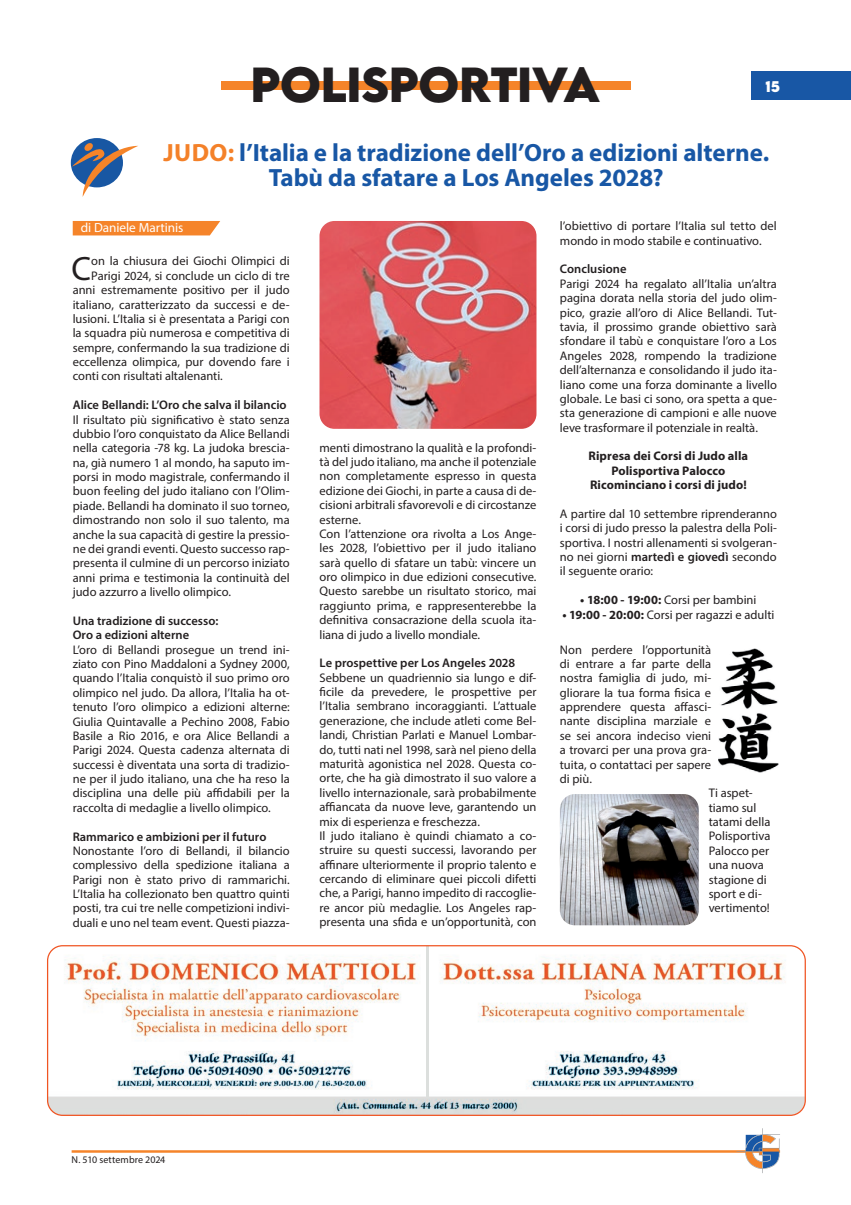
<style>
.page{position:relative;width:851px;height:1205px;background:#fff}
.page>*{position:absolute;margin:0;border:0;box-sizing:border-box;transform-origin:0 0}
.t1{font:700 43.75px "LEMONMILK";letter-spacing:-.01em;color:#231f20}
.t2{font:33.88px "Myriad Pro";color:#231f20}
.t3{font:700 25px/25px "Myriad Pro";letter-spacing:-.005em;color:#1857a5;text-align:center}
.t4{font:700 13.75px "LEMONMILK";color:#fff}
.t5{font:13.25px "Myriad Pro";letter-spacing:-.005em;color:#fff}
.t6{font:12.5px/14.4px "Myriad Pro";color:#231f20;text-align:justify}
.t7{font:600 12.5px/14.4px "Myriad Pro";color:#231f20}
.t8{font:700 12.5px/14.4px "Myriad Pro";letter-spacing:.005em;color:#231f20;text-align:center}
.t9{font:10px "Myriad Pro";letter-spacing:.005em;color:#231f20}
.s1{color:#f48129}
.s2{font-weight:600}
.s3{font-weight:700}
</style>
<div class="page">
<div style="left:221px;top:81px;width:409px;height:8px;background:#f58429"></div>
<div style="left:751px;top:71px;width:99px;height:28px;background:#1857a5"></div>
<hr style="left:72px;top:1150px;width:708px;height:2px;background:#f5842a">
<svg style="left:736px;top:1128px;width:44px;height:45px"></svg>
<div style="left:73px;top:221px;width:147px;height:14px;background:#f5842a"></div>
<img style="left:47px;top:945px;width:757px;height:170px">
<hr style="left:426px;top:946px;width:3px;height:151px;background:#dcdfdd">
<div style="left:47px;top:945px;width:758px;height:171px;border:1px solid #f05422;border-radius:15px"></div>
<svg style="left:72px;top:140px;width:66px;height:57px"></svg>
<img style="left:319px;top:221px;width:217px;height:208px">
<img style="left:718px;top:648px;width:60px;height:125px">
<img style="left:559px;top:794px;width:139px;height:131px">
<h1 class="t1" style="left:250px;top:54px;width:351px">POLISPORTIVA</h1>
<p class="t4" style="left:765px;top:77px;width:16px">15</p>
<h3 class="t3" style="left:163px;top:140px;width:607px"><span class="s1">JUDO:</span> l’Italia e la tradizione dell’Oro a edizioni alterne.<br>Tabù da sfatare a Los Angeles 2028?</h3>
<p class="t5" style="left:81px;top:220px;width:104px">di Daniele Martinis</p>
<h2 class="t2" style="left:71px;top:248px;width:21px">C</h2>
<p class="t6" style="left:91px;top:254px;width:200px">on la chiusura dei Giochi Olimpici di</p>
<p class="t6" style="left:91px;top:268px;width:200px">Parigi 2024, si conclude un ciclo di tre</p>
<p class="t6" style="left:73px;top:283px;width:218px">anni estremamente positivo per il judo</p>
<p class="t6" style="left:73px;top:297px;width:218px">italiano, caratterizzato da successi e de-</p>
<p class="t6" style="left:73px;top:311px;width:218px">lusioni. L’Italia si è presentata a Parigi con</p>
<p class="t6" style="left:73px;top:326px;width:218px">la squadra più numerosa e competitiva di</p>
<p class="t6" style="left:73px;top:340px;width:218px">sempre, confermando la sua tradizione di</p>
<p class="t6" style="left:73px;top:354px;width:218px">eccellenza olimpica, pur dovendo fare i</p>
<p class="t6" style="left:73px;top:369px;width:152px">conti con risultati altalenanti.</p>
<p class="t7" style="left:73px;top:397px;width:215px">Alice Bellandi: L’Oro che salva il bilancio</p>
<p class="t6" style="left:73px;top:412px;width:218px">Il risultato più significativo è stato senza dubbio l’oro conquistato da Alice Bellandi nella categoria -78 kg. La judoka brescia&shy;na, già numero 1 al mondo, ha saputo im&shy;porsi in modo magistrale, confermando il buon feeling del judo italiano con l’Olim&shy;piade. Bellandi ha dominato il suo torneo, dimostrando non solo il suo talento, ma anche la sua capacità di gestire la pressio&shy;ne dei grandi eventi. Questo successo rap&shy;presenta il culmine di un percorso iniziato anni prima e testimonia la continuità del judo azzurro a livello olimpico.</p>
<p class="t7" style="left:73px;top:613px;width:147px">Una tradizione di successo:<br>Oro a edizioni alterne</p>
<p class="t6" style="left:73px;top:642px;width:218px">L’oro di Bellandi prosegue un trend ini&shy;ziato con Pino Maddaloni a Sydney 2000, quando l’Italia conquistò il suo primo oro olimpico nel judo. Da allora, l’Italia ha ot&shy;tenuto l’oro olimpico a edizioni alterne:<br>Giulia Quintavalle a Pechino 2008, Fabio Basile a Rio 2016, e ora Alice Bellandi a Parigi 2024. Questa cadenza alternata di successi è diventata una sorta di tradizio&shy;ne per il judo italiano, una che ha reso la disciplina una delle più affidabili per la raccolta di medaglie a livello olimpico.</p>
<p class="t7" style="left:73px;top:829px;width:195px">Rammarico e ambizioni per il futuro</p>
<p class="t6" style="left:73px;top:843px;width:218px">Nonostante l’oro di Bellandi, il bilancio complessivo della spedizione italiana a Parigi non è stato privo di rammarichi.<br>L’Italia ha collezionato ben quattro quinti posti, tra cui tre nelle competizioni indivi&shy;duali e uno nel team event. Questi piazza-</p>
<p class="t6" style="left:319px;top:440px;width:218px;text-align:left">menti dimostrano la qualità e la profondi&shy;tà del judo italiano, ma anche il potenziale non completamente espresso in questa edizione dei Giochi, in parte a causa di de&shy;cisioni arbitrali sfavorevoli e di circostanze esterne.<br>Con l’attenzione ora rivolta a Los Ange&shy;les 2028, l’obiettivo per il judo italiano sarà quello di sfatare un tabù: vincere un oro olimpico in due edizioni consecutive.<br>Questo sarebbe un risultato storico, mai raggiunto prima, e rappresenterebbe la definitiva consacrazione della scuola ita&shy;liana di judo a livello mondiale.</p>
<p class="t7" style="left:319px;top:656px;width:197px">Le prospettive per Los Angeles 2028</p>
<p class="t6" style="left:319px;top:670px;width:218px;text-align:left">Sebbene un quadriennio sia lungo e dif&shy;ficile da prevedere, le prospettive per l’Italia sembrano incoraggianti. L’attuale generazione, che include atleti come Bel&shy;landi, Christian Parlati e Manuel Lombar&shy;do, tutti nati nel 1998, sarà nel pieno della maturità agonistica nel 2028. Questa co&shy;orte, che ha già dimostrato il suo valore a livello internazionale, sarà probabilmente affiancata da nuove leve, garantendo un mix di esperienza e freschezza.<br>Il judo italiano è quindi chiamato a co&shy;struire su questi successi, lavorando per affinare ulteriormente il proprio talento e cercando di eliminare quei piccoli difetti che, a Parigi, hanno impedito di raccoglie&shy;re ancor più medaglie. Los Angeles rap&shy;presenta una sfida e un’opportunità, con</p>
<p class="t6" style="left:559px;top:219px;width:218px">l’obiettivo di portare l’Italia sul tetto del mondo in modo stabile e continuativo.</p>
<p class="t7" style="left:559px;top:262px;width:68px">Conclusione</p>
<p class="t6" style="left:559px;top:276px;width:218px">Parigi 2024 ha regalato all’Italia un’altra pagina dorata nella storia del judo olim&shy;pico, grazie all’oro di Alice Bellandi. Tut&shy;tavia, il prossimo grande obiettivo sarà sfondare il tabù e conquistare l’oro a Los Angeles 2028, rompendo la tradizione dell’alternanza e consolidando il judo ita&shy;liano come una forza dominante a livello globale. Le basi ci sono, ora spetta a que&shy;sta generazione di campioni e alle nuove leve trasformare il potenziale in realtà.</p>
<p class="t8" style="left:588px;top:448px;width:161px">Ripresa dei Corsi di Judo alla<br>Polisportiva Palocco<br>Ricominciano i corsi di judo!</p>
<p class="t6" style="left:559px;top:506px;width:218px">A partire dal 10 settembre riprenderanno i corsi di judo presso la palestra della Poli&shy;sportiva. I nostri allenamenti si svolgeran&shy;no nei giorni <span class="s2">martedì e giovedì</span> secondo il seguente orario:</p>
<p class="t6" style="left:580px;top:592px;width:178px"><span class="s3">• 18:00 - 19:00:</span> Corsi per bambini</p>
<p class="t6" style="left:562px;top:607px;width:213px"><span class="s3">• 19:00 - 20:00:</span> Corsi per ragazzi e adulti</p>
<p class="t6" style="left:559px;top:642px;width:153px">Non perdere l’opportunità</p>
<p class="t6" style="left:559px;top:656px;width:153px">di entrare a far parte della</p>
<p class="t6" style="left:559px;top:671px;width:153px">nostra famiglia di judo, mi-</p>
<p class="t6" style="left:559px;top:685px;width:153px">gliorare la tua forma fisica e</p>
<p class="t6" style="left:559px;top:699px;width:153px">apprendere questa affasci-</p>
<p class="t6" style="left:559px;top:714px;width:153px">nante disciplina marziale e</p>
<p class="t6" style="left:559px;top:728px;width:153px">se sei ancora indeciso vieni</p>
<p class="t6" style="left:559px;top:742px;width:153px">a trovarci per una prova gra-</p>
<p class="t6" style="left:559px;top:757px;width:153px">tuita, o contattaci per sapere</p>
<p class="t6" style="left:559px;top:771px;width:34px">di più.</p>
<p class="t6" style="left:708px;top:786px;width:46px">Ti aspet-</p>
<p class="t6" style="left:708px;top:800px;width:49px">tiamo sul</p>
<p class="t6" style="left:708px;top:814px;width:63px">tatami della</p>
<p class="t6" style="left:708px;top:829px;width:63px">Polisportiva</p>
<p class="t6" style="left:708px;top:843px;width:62px">Palocco per</p>
<p class="t6" style="left:708px;top:857px;width:57px">una nuova</p>
<p class="t6" style="left:708px;top:872px;width:59px">stagione di</p>
<p class="t6" style="left:708px;top:886px;width:55px">sport e di-</p>
<p class="t6" style="left:708px;top:901px;width:62px">vertimento!</p>
<p class="t9" style="left:72px;top:1153px;width:95px">N. 510 settembre 2024</p>
</div>
